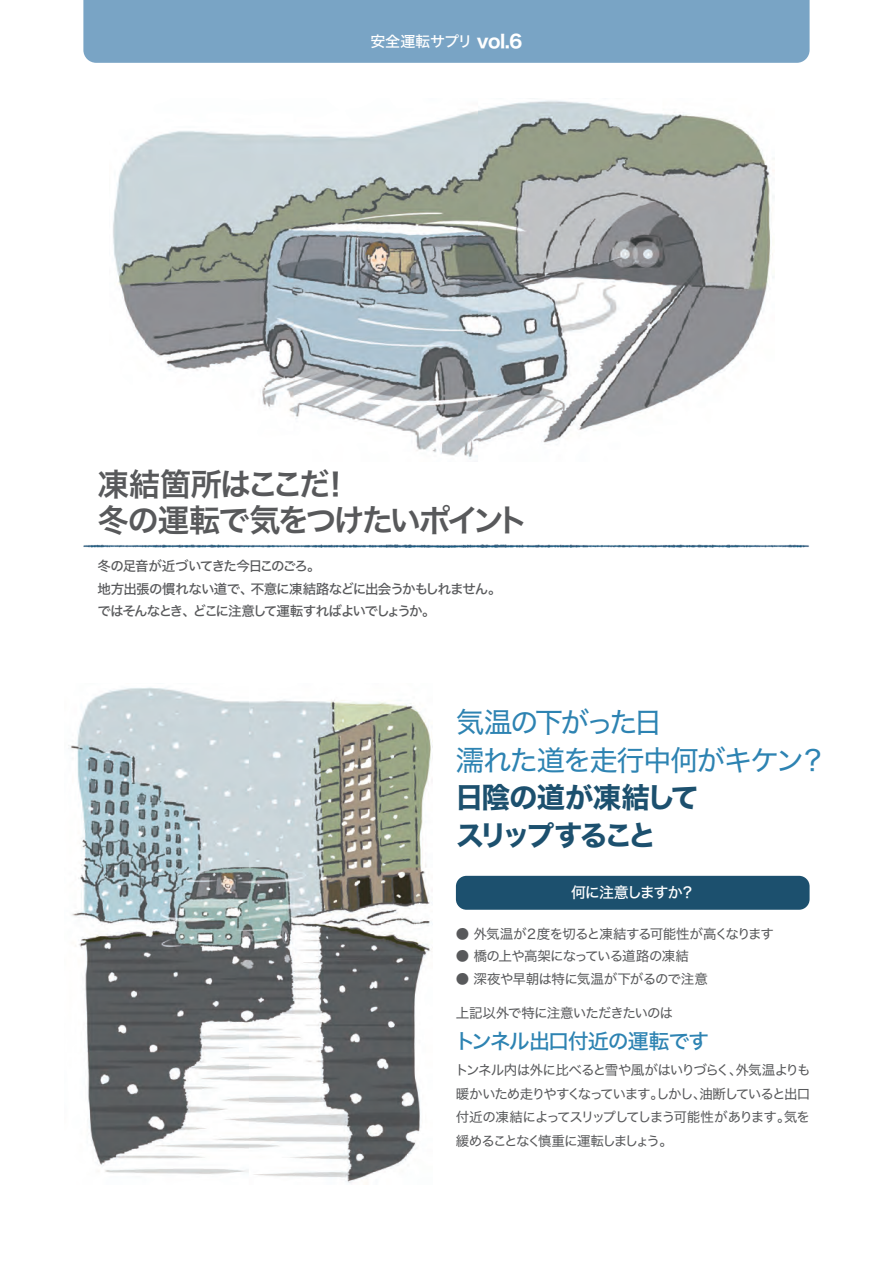
<style>
.page{position:relative;width:893px;height:1263px;background:#fff}
.page>*{position:absolute;margin:0;border:0;box-sizing:border-box;transform-origin:0 0}
.t1{font:31.5px/36px "Hiragino Sans W6";letter-spacing:-.085em;color:#58595b}
.t2{font:28.5px/37.5px "Hiragino Sans W4";letter-spacing:-.075em;color:#2d83b2}
.t3{font:28.5px/37.5px "Hiragino Sans W7";letter-spacing:-.115em;color:#1c506e}
.t4{font:21px "Hiragino Sans W5";letter-spacing:-.055em;color:#2d83b2}
.t5{font:15px "Hiragino Sans W5";letter-spacing:-.01em;color:#fff}
.t6{font:15px "Hiragino Sans W5";letter-spacing:-.08em;color:#fff}
.t7{font:13.5px/23.7px "Hiragino Sans W4";letter-spacing:-.065em;color:#58595b;text-align:justify}
.t8{font:13.5px/22.5px "Hiragino Sans W5";letter-spacing:-.075em;color:#58595b}
.t9{font:13.5px "Hiragino Sans W4";letter-spacing:-.035em;color:#58595b}
.s1{font-family:"Hiragino Sans W7";font-size:18px}
</style>
<div class="page">
<img style="left:83px;top:544px;width:727px;height:3px">
<img style="left:113px;top:100px;width:662px;height:359px">
<img style="left:68px;top:687px;width:364px;height:497px">
<div style="left:83px;top:0;width:727px;height:63px;background:#79a4c5"></div>
<div style="left:456px;top:876px;width:354px;height:34px;background:#1c506e;border-radius:11px"></div>
<p class="t5" style="left:370px;top:28px;width:154px">安全運転サプリ <span class="s1">vol.6</span></p>
<h1 class="t1" style="left:97px;top:465px;width:433px">凍結箇所はここだ！<br>冬の運転で気をつけたいポイント</h1>
<p class="t8" style="left:97px;top:554px;width:406px">冬の足音が近づいてきた今日このごろ。<br>地方出張の慣れない道で、不意に凍結路などに出会うかもしれません。ではそんなとき、どこに注意して運転すればよいでしょうか。</p>
<h2 class="t2" style="left:456px;top:702px;width:373px">気温の下がった日<br>濡れた道を走行中何がキケン？</h2>
<h2 class="t3" style="left:455px;top:780px;width:245px">日陰の道が凍結してスリップすること</h2>
<p class="t6" style="left:571px;top:879px;width:125px">何に注意しますか？</p>
<p class="t7" style="left:456px;top:921px;width:320px">● 外気温が２度を切ると凍結する可能性が高くなります</p>
<p class="t7" style="left:456px;top:943px;width:234px">● 橋の上や高架になっている道路の凍結</p>
<p class="t9" style="left:456px;top:967px;width:254px">● 深夜や早朝は特に気温が下がるので注意</p>
<p class="t7" style="left:456px;top:1000px;width:219px">上記以外で特に注意いただきたいのは</p>
<h3 class="t4" style="left:455px;top:1022px;width:256px">トンネル出口付近の運転です</h3>
<p class="t7" style="left:455px;top:1057px;width:357px">トンネル内は外に比べると雪や風がはいりづらく、外気温よりも暖かいため走りやすくなっています。しかし、油断していると出口付近の凍結によってスリップしてしまう可能性があります。気を緩めることなく慎重に運転しましょう。</p>
</div>
